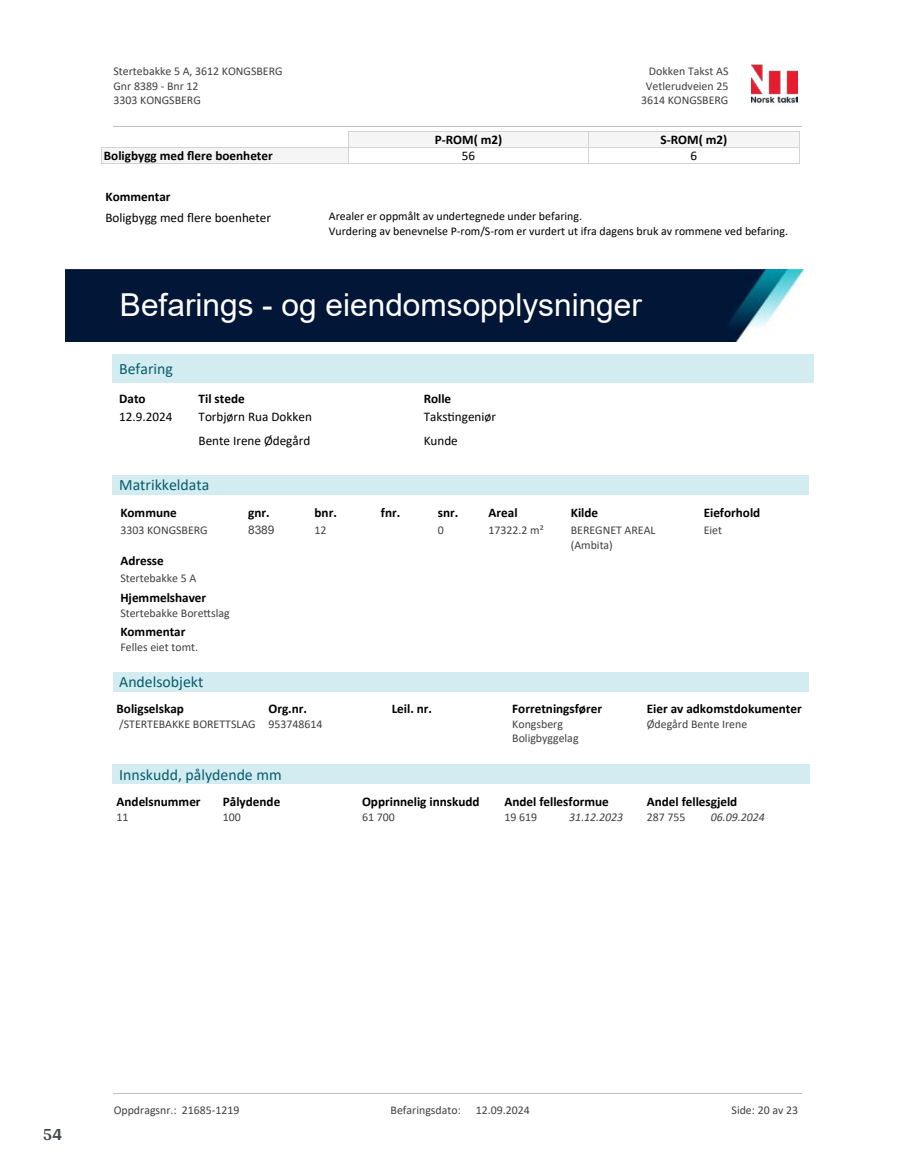
<style>
.page{position:relative;width:915px;height:1172px;background:#fff}
.page>*{position:absolute;margin:0;border:0;box-sizing:border-box;transform-origin:0 0}
.t1{font:31.65px "Arial";color:#fff}
.t2{font:700 18px "Arya";color:#414749}
.t3{font:15.75px "Calibri";color:#065c69}
.t4{font:700 13.2px "Calibri";color:#000}
.t5{font:13.2px "Calibri";color:#000}
.t6{font:11.85px/14.4px "Calibri";color:#404040}
.t7{font:11.85px/14.4px "Calibri";color:#000}
.t8{font:italic 11.85px "Calibri";color:#404040}
.t9{font:11.85px "Arial";color:#404040}
</style>
<div class="page">
<div style="left:113px;top:354px;width:700px;height:29px;background:#d3ecf1"></div>
<div style="left:113px;top:475px;width:696px;height:20px;background:#d3ecf1"></div>
<div style="left:113px;top:672px;width:695px;height:19px;background:#d3ecf1"></div>
<div style="left:113px;top:764px;width:696px;height:20px;background:#d3ecf1"></div>
<img style="left:65px;top:270px;width:738px;height:71px">
<div style="left:348px;top:131px;width:240px;height:16px;background:#f5f5f5"></div>
<hr style="left:348px;top:131px;width:240px;height:1px;background:#d3d3d3">
<div style="left:588px;top:131px;width:211px;height:16px;background:#f5f5f5"></div>
<hr style="left:588px;top:131px;width:211px;height:1px;background:#d3d3d3">
<div style="left:101px;top:147px;width:247px;height:16px;background:#f5f5f5"></div>
<svg style="left:101px;top:148px;width:1px;height:15px"></svg>
<hr style="left:101px;top:147px;width:247px;height:1px;background:#d3d3d3">
<hr style="left:101px;top:163px;width:247px;height:1px;background:#d3d3d3">
<svg style="left:348px;top:132px;width:1px;height:31px"></svg>
<hr style="left:348px;top:147px;width:240px;height:1px;background:#d3d3d3">
<hr style="left:348px;top:163px;width:240px;height:1px;background:#d3d3d3">
<svg style="left:588px;top:132px;width:1px;height:31px"></svg>
<svg style="left:799px;top:131px;width:1px;height:32px"></svg>
<hr style="left:588px;top:147px;width:211px;height:1px;background:#d3d3d3">
<hr style="left:588px;top:163px;width:211px;height:1px;background:#d3d3d3">
<img style="left:751px;top:64px;width:46px;height:40px">
<hr style="left:113px;top:127px;width:688px;height:1px;background:#c0c0c0">
<hr style="left:113px;top:1093px;width:688px;height:1px;background:#c0c0c0">
<p class="t6" style="left:113px;top:64px;width:170px">Stertebakke 5 A, 3612 KONGSBERG<br>Gnr 8389 - Bnr 12<br>3303 KONGSBERG</p>
<p class="t6" style="left:648px;top:64px;width:81px">Dokken Takst AS</p>
<p class="t6" style="left:645px;top:78px;width:84px">Vetlerudveien 25</p>
<p class="t6" style="left:640px;top:93px;width:89px">3614 KONGSBERG</p>
<p class="t4" style="left:434px;top:130px;width:69px">P-ROM( m2)</p>
<p class="t4" style="left:660px;top:130px;width:68px">S-ROM( m2)</p>
<p class="t4" style="left:104px;top:146px;width:170px">Boligbygg med 昀氀ere boenheter</p>
<p class="t5" style="left:461px;top:146px;width:15px">56</p>
<p class="t5" style="left:690px;top:146px;width:8px">6</p>
<p class="t4" style="left:105px;top:187px;width:67px">Kommentar</p>
<p class="t5" style="left:105px;top:208px;width:167px">Boligbygg med 昀氀ere boenheter</p>
<p class="t7" style="left:329px;top:209px;width:460px">Arealer er oppmålt av undertegnede under befaring.<br>Vurdering av benevnelse P-rom/S-rom er vurdert ut ifra dagens bruk av rommene ved befaring.</p>
<h1 class="t1" style="left:120px;top:283px;width:523px">Befarings - og eiendomsopplysninger</h1>
<h3 class="t3" style="left:119px;top:358px;width:55px">Befaring</h3>
<p class="t4" style="left:119px;top:389px;width:28px">Dato</p>
<p class="t4" style="left:198px;top:389px;width:48px">Til stede</p>
<p class="t4" style="left:423px;top:389px;width:29px">Rolle</p>
<p class="t5" style="left:119px;top:408px;width:55px">12.9.2024</p>
<p class="t5" style="left:198px;top:408px;width:115px">Torbjørn Rua Dokken</p>
<p class="t5" style="left:423px;top:408px;width:74px">Taks琀椀ngeniør</p>
<p class="t5" style="left:198px;top:432px;width:113px">Bente Irene Ødegård</p>
<p class="t5" style="left:423px;top:432px;width:36px">Kunde</p>
<h3 class="t3" style="left:119px;top:474px;width:92px">Matrikkeldata</h3>
<p class="t4" style="left:120px;top:503px;width:58px">Kommune</p>
<p class="t6" style="left:120px;top:523px;width:89px">3303 KONGSBERG</p>
<p class="t4" style="left:381px;top:503px;width:21px">fnr.</p>
<p class="t4" style="left:438px;top:503px;width:22px">snr.</p>
<p class="t6" style="left:438px;top:523px;width:8px">0</p>
<p class="t4" style="left:314px;top:503px;width:24px">bnr.</p>
<p class="t6" style="left:314px;top:523px;width:14px">12</p>
<p class="t4" style="left:488px;top:503px;width:30px">Areal</p>
<p class="t6" style="left:488px;top:523px;width:57px">17322.2 m²</p>
<p class="t4" style="left:248px;top:503px;width:23px">gnr.</p>
<p class="t9" style="left:248px;top:521px;width:28px">8389</p>
<p class="t4" style="left:120px;top:551px;width:45px">Adresse</p>
<p class="t6" style="left:120px;top:571px;width:78px">Stertebakke 5 A</p>
<p class="t4" style="left:120px;top:589px;width:87px">Hjemmelshaver</p>
<p class="t6" style="left:120px;top:606px;width:111px">Stertebakke Bore琀琀slag</p>
<p class="t4" style="left:120px;top:622px;width:67px">Kommentar</p>
<p class="t6" style="left:120px;top:639px;width:79px">Felles eiet tomt.</p>
<h3 class="t3" style="left:119px;top:671px;width:86px">Andelsobjekt</h3>
<p class="t4" style="left:570px;top:503px;width:29px">Kilde</p>
<p class="t6" style="left:570px;top:523px;width:86px">BEREGNET AREAL (Ambita)</p>
<p class="t4" style="left:703px;top:503px;width:58px">Eieforhold</p>
<p class="t6" style="left:703px;top:523px;width:20px">Eiet</p>
<p class="t4" style="left:116px;top:699px;width:69px">Boligselskap</p>
<p class="t6" style="left:119px;top:716px;width:138px">/STERTEBAKKE BORETTSLAG</p>
<p class="t4" style="left:268px;top:699px;width:40px">Org.nr.</p>
<p class="t6" style="left:268px;top:716px;width:55px">953748614</p>
<p class="t4" style="left:391px;top:699px;width:42px">Leil. nr.</p>
<p class="t4" style="left:512px;top:699px;width:91px">Forretningsfører</p>
<p class="t6" style="left:512px;top:716px;width:68px">Kongsberg<br>Boligbyggelag</p>
<p class="t4" style="left:646px;top:699px;width:156px">Eier av adkomstdokumenter</p>
<p class="t6" style="left:646px;top:716px;width:102px">Ødegård Bente Irene</p>
<h3 class="t3" style="left:119px;top:763px;width:164px">Innskudd, pålydende mm</h3>
<p class="t4" style="left:116px;top:792px;width:86px">Andelsnummer</p>
<p class="t6" style="left:116px;top:809px;width:14px">11</p>
<p class="t4" style="left:223px;top:792px;width:59px">Pålydende</p>
<p class="t6" style="left:223px;top:809px;width:20px">100</p>
<p class="t4" style="left:362px;top:792px;width:119px">Opprinnelig innskudd</p>
<p class="t6" style="left:362px;top:809px;width:34px">61 700</p>
<p class="t4" style="left:504px;top:792px;width:106px">Andel fellesformue</p>
<p class="t6" style="left:504px;top:809px;width:34px">19 619</p>
<p class="t8" style="left:569px;top:808px;width:55px">31.12.2023</p>
<p class="t4" style="left:646px;top:792px;width:92px">Andel fellesgjeld</p>
<p class="t6" style="left:646px;top:809px;width:40px">287 755</p>
<p class="t8" style="left:710px;top:808px;width:55px">06.09.2024</p>
<h2 class="t2" style="left:43px;top:1123px;width:21px">54</h2>
<p class="t6" style="left:114px;top:1103px;width:127px">Oppdragsnr.: 21685-1219</p>
<p class="t6" style="left:390px;top:1103px;width:72px">Befaringsdato:</p>
<p class="t6" style="left:475px;top:1103px;width:55px">12.09.2024</p>
<p class="t6" style="left:731px;top:1103px;width:68px">Side: 20 av 23</p>
</div>
